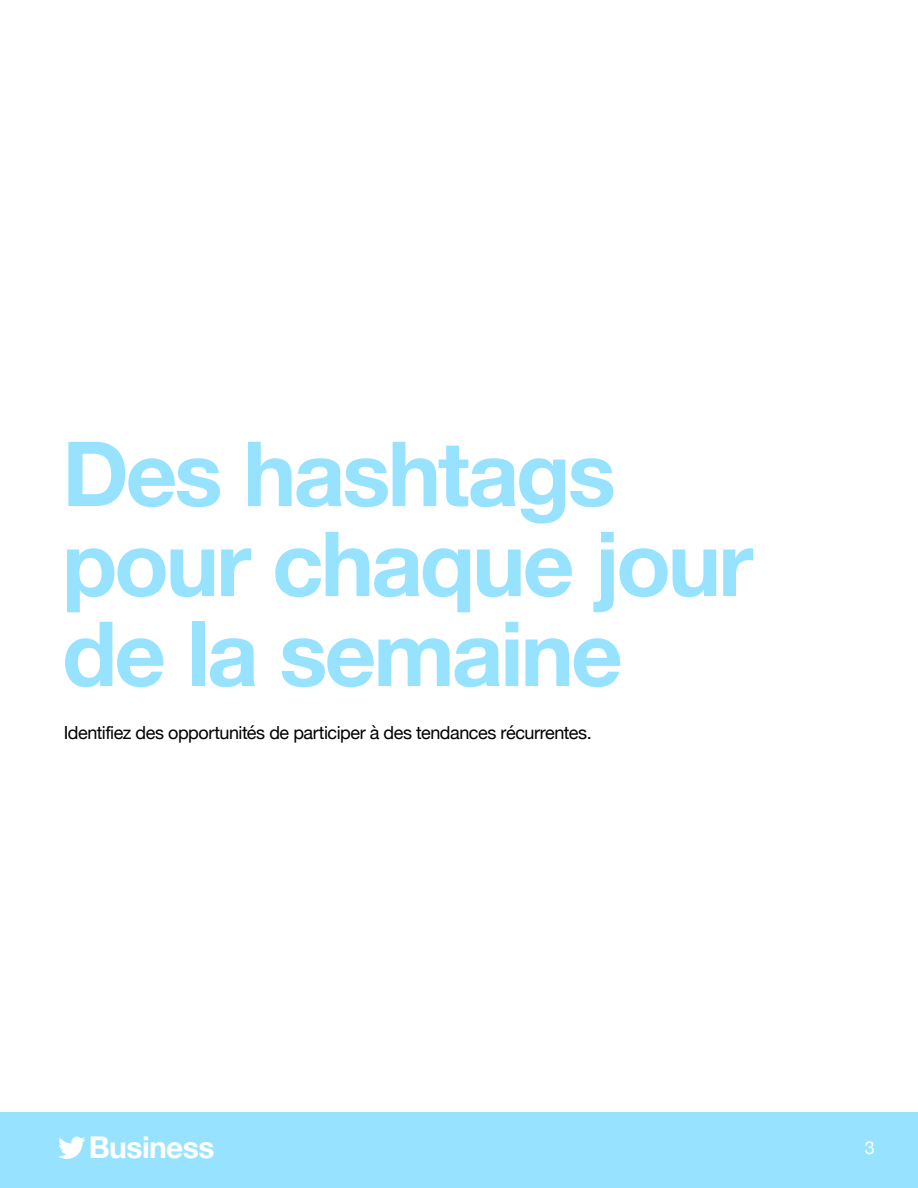
<style>
.page{position:relative;width:918px;height:1188px;background:#fff}
.page>*{position:absolute;margin:0;border:0;box-sizing:border-box;transform-origin:0 0}
.t1{font:700 90px/90px "Helvetica Neue";letter-spacing:-.035em;color:#97e3ff}
.t2{font:700 30px "Helvetica Neue";letter-spacing:-.02em;color:#fff}
.t3{font:18px "Helvetica Neue";letter-spacing:-.025em;color:#000}
.t4{font:18px "Helvetica Neue";color:#fff}
</style>
<div class="page">
<div style="left:0;top:1113px;width:918px;height:75px;background:#97e3ff"></div>
<svg style="left:58px;top:1136px;width:27px;height:23px"></svg>
<h1 class="t1" style="left:62px;top:431px;width:693px">Des hashtags pour chaque jour de la semaine</h1>
<p class="t3" style="left:64px;top:719px;width:529px">Identifiez des opportunités de participer à des tendances récurrentes.</p>
<h2 class="t2" style="left:89px;top:1124px;width:127px">Business</h2>
<p class="t4" style="left:865px;top:1135px;width:12px">3</p>
</div>
